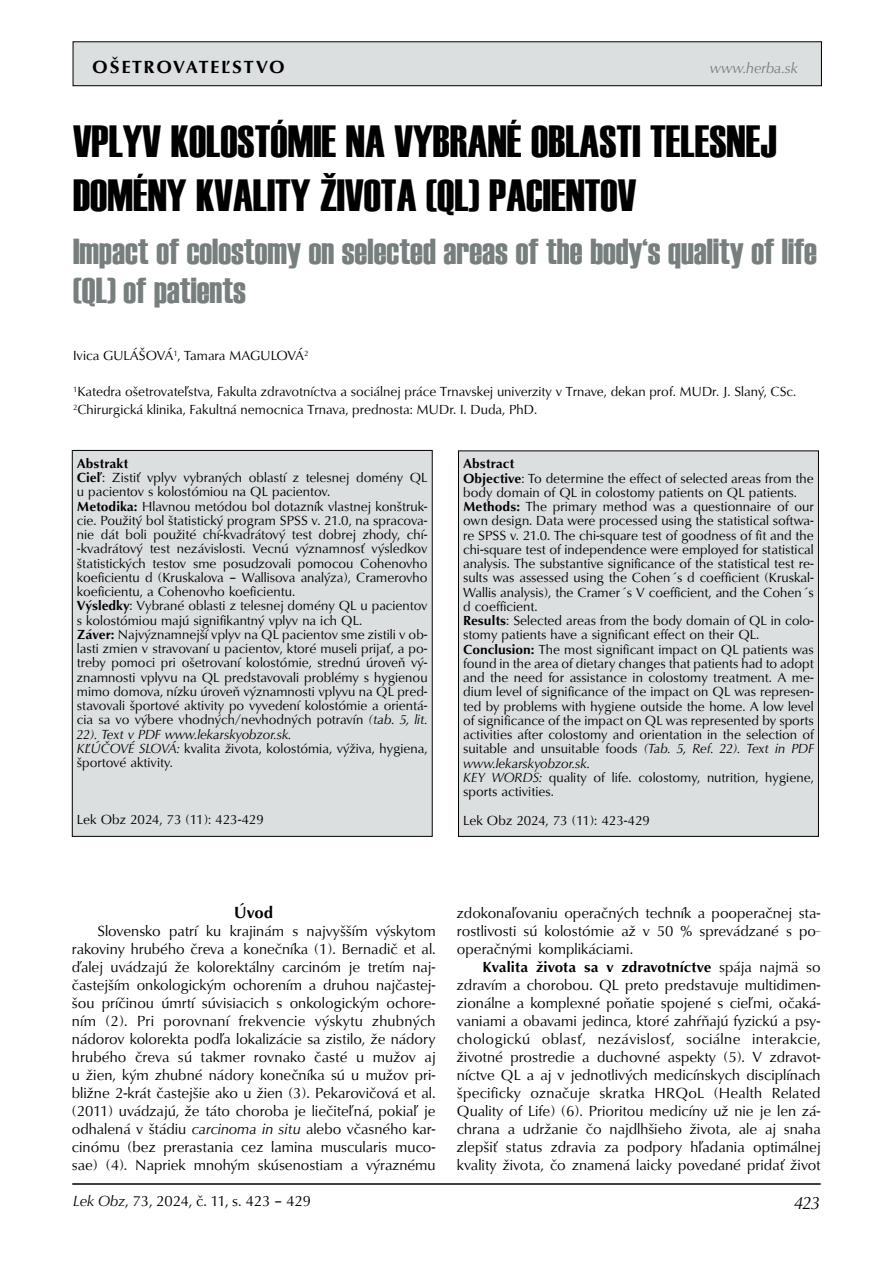
<style>
.page{position:relative;width:893px;height:1263px;background:#fff}
.page>*{position:absolute;margin:0;border:0;box-sizing:border-box;transform-origin:0 0}
.t1{font:45px/54px "Haettenschweiler";color:#000}
.t2{font:36px/39px "Haettenschweiler";color:#777e7e}
.t3{font:700 18px "URW Classico TEE";letter-spacing:.1em;color:#000}
.t4{font:italic 18px "URW Classico TEE";color:#000}
.t5{font:700 16.5px "URW Classico TEE";color:#000}
.t6{font:15px/18px "URW Classico TEE";color:#000;text-align:justify}
.t7{font:italic 15px "URW Classico TEE";color:#777e7e}
.t8{font:13.5px/14.2px "URW Classico TEE";color:#000}
.s1{font-weight:700}
.s2{font-style:italic}
</style>
<div class="page">
<div style="left:73px;top:42px;width:748px;height:44px;background:#dcdfe0"></div>
<div style="left:73px;top:41px;width:749px;height:45px;border:1px solid #000"></div>
<hr style="left:72px;top:1183px;width:749px;height:2px;background:#000">
<div style="left:72px;top:450px;width:360px;height:386px;background:#dcdfe0"></div>
<div style="left:72px;top:450px;width:361px;height:387px;border:1px solid #000"></div>
<div style="left:458px;top:451px;width:360px;height:385px;background:#dcdfe0"></div>
<div style="left:458px;top:450px;width:361px;height:387px;border:1px solid #000"></div>
<h3 class="t3" style="left:92px;top:56px;width:194px">OŠETROVATEĽSTVO</h3>
<p class="t7" style="left:710px;top:59px;width:90px">www.herba.sk</p>
<h1 class="t1" style="left:73px;top:115px;width:705px">VPLYV KOLOSTÓMIE NA VYBRANÉ OBLASTI TELESNEJ<br>DOMÉNY KVALITY ŽIVOTA (QL) PACIENTOV</h1>
<h2 class="t2" style="left:73px;top:232px;width:745px">Impact of colostomy on selected areas of the body‘s quality of life (QL) of patients</h2>
<p class="t8" style="left:73px;top:349px;width:237px">Ivica GULÁŠOVÁ<sup>1</sup>, Tamara MAGULOVÁ<sup>2</sup></p>
<p class="t8" style="left:73px;top:383px;width:725px;line-height:18px"><sup>1</sup>Katedra ošetrovateľstva, Fakulta zdravotníctva a sociálnej práce Trnavskej univerzity v Trnave, dekan prof. MUDr. J. Slaný, CSc.<br><sup>2</sup>Chirurgická klinika, Fakultná nemocnica Trnava, prednosta: MUDr. I. Duda, PhD.</p>
<p class="t8" style="left:77px;top:456px;width:352px"><span class="s1">Abstrakt<br>Cieľ</span>: Zistiť vplyv vybraných oblastí z telesnej domény QL u pacientov s kolostómiou na QL pacientov.<br><span class="s1">Metodika:</span> Hlavnou metódou bol dotazník vlastnej konštruk&shy;cie. Použitý bol štatistický program SPSS v. 21.0, na spracova&shy;nie dát boli použité chí-kvadrátový test dobrej zhody, chí--kvadrátový test nezávislosti. Vecnú významnosť výsledkov štatistických testov sme posudzovali pomocou Cohenovho koeficientu d (Kruskalova – Wallisova analýza), Cramerovho koeficientu, a Cohenovho koeficientu.<br><span class="s1">Výsledky</span>: Vybrané oblasti z telesnej domény QL u pacientov s kolostómiou majú signifikantný vplyv na ich QL.<br><span class="s1">Záver:</span> Najvýznamnejší vplyv na QL pacientov sme zistili v ob&shy;lasti zmien v stravovaní u pacientov, ktoré museli prijať, a po&shy;treby pomoci pri ošetrovaní kolostómie, strednú úroveň vý&shy;znamnosti vplyvu na QL predstavovali problémy s hygienou mimo domova, nízku úroveň významnosti vplyvu na QL pred&shy;stavovali športové aktivity po vyvedení kolostómie a orientá&shy;cia sa vo výbere vhodných/nevhodných potravín <span class="s2">(tab. 5, lit.<br>22). Text v PDF www.lekarskyobzor.sk.<br>KĽÚČOVÉ SLOVÁ:</span> kvalita života, kolostómia, výživa, hygiena, športové aktivity.</p>
<p class="t8" style="left:77px;top:813px;width:188px">Lek Obz 2024, 73 (11): 423-429</p>
<p class="t8" style="left:463px;top:457px;width:352px"><span class="s1">Abstract<br>Objective</span>: To determine the effect of selected areas from the body domain of QL in colostomy patients on QL patients.<br><span class="s1">Methods:</span> The primary method was a questionnaire of our own design. Data were processed using the statistical softwa&shy;re SPSS v. 21.0. The chi-square test of goodness of fit and the chi-square test of independence were employed for statistical analysis. The substantive significance of the statistical test re&shy;sults was assessed using the Cohen´s d coefficient (Kruskal-Wallis analysis), the Cramer´s V coefficient, and the Cohen´s d coefficient.<br><span class="s1">Results</span>: Selected areas from the body domain of QL in colo&shy;stomy patients have a significant effect on their QL.<br><span class="s1">Conclusion:</span> The most significant impact on QL patients was found in the area of dietary changes that patients had to adopt and the need for assistance in colostomy treatment. A me&shy;dium level of significance of the impact on QL was represen&shy;ted by problems with hygiene outside the home. A low level of significance of the impact on QL was represented by sports activities after colostomy and orientation in the selection of suitable and unsuitable foods <span class="s2">(Tab. 5, Ref. 22). Text in PDF www.lekarskyobzor.sk.<br>KEY WORDS:</span> quality of life. colostomy, nutrition, hygiene, sports activities.</p>
<p class="t8" style="left:463px;top:813px;width:188px">Lek Obz 2024, 73 (11): 423-429</p>
<p class="t5" style="left:234px;top:902px;width:41px">Úvod</p>
<p class="t6" style="left:72px;top:922px;width:365px;text-indent:26px">Slovensko patrí ku krajinám s najvyšším výskytom rakoviny hrubého čreva a konečníka (1). Bernadič et al. ďalej uvádzajú že kolorektálny carcinóm je tretím naj&shy;častejším onkologickým ochorením a druhou najčastej&shy;šou príčinou úmrtí súvisiacich s onkologickým ochore&shy;ním (2). Pri porovnaní frekvencie výskytu zhubných nádorov kolorekta podľa lokalizácie sa zistilo, že nádory hrubého čreva sú takmer rovnako časté u mužov aj u žien, kým zhubné nádory konečníka sú u mužov pri&shy;bližne 2-krát častejšie ako u žien (3). Pekarovičová et al. (2011) uvádzajú, že táto choroba je liečiteľná, pokiaľ je odhalená v štádiu <span class="s2">carcinoma in situ</span> alebo včasného kar&shy;cinómu (bez prerastania cez lamina muscularis muco&shy;sae) (4). Napriek mnohým skúsenostiam a výraznému</p>
<p class="t6" style="left:73px;top:1192px;width:239px"><span class="s2">Lek Obz</span>, 73, 2024, č. 11, s. 423 – 429</p>
<p class="t6" style="left:457px;top:904px;width:365px">zdokonaľovaniu operačných techník a pooperačnej sta&shy;rostlivosti sú kolostómie až v 50 % sprevádzané s po<sup>_ </sup>operačnými komplikáciami.</p>
<p class="t6" style="left:457px;top:958px;width:365px;text-indent:26px"><span class="s1">Kvalita života sa v zdravotníctve</span> spája najmä so zdravím a chorobou. QL preto predstavuje multidimen&shy;zionálne a komplexné poňatie spojené s cieľmi, očaká&shy;vaniami a obavami jedinca, ktoré zahŕňajú fyzickú a psy&shy;chologickú oblasť, nezávislosť, sociálne interakcie, životné prostredie a duchovné aspekty (5). V zdravot&shy;níctve QL a aj v jednotlivých medicínskych disciplínach špecificky označuje skratka HRQoL (Health Related Quality of Life) (6). Prioritou medicíny už nie je len zá&shy;chrana a udržanie čo najdlhšieho života, ale aj snaha zlepšiť status zdravia za podpory hľadania optimálnej kvality života, čo znamená laicky povedané pridať život</p>
<h3 class="t4" style="left:794px;top:1191px;width:27px">423</h3>
</div>
